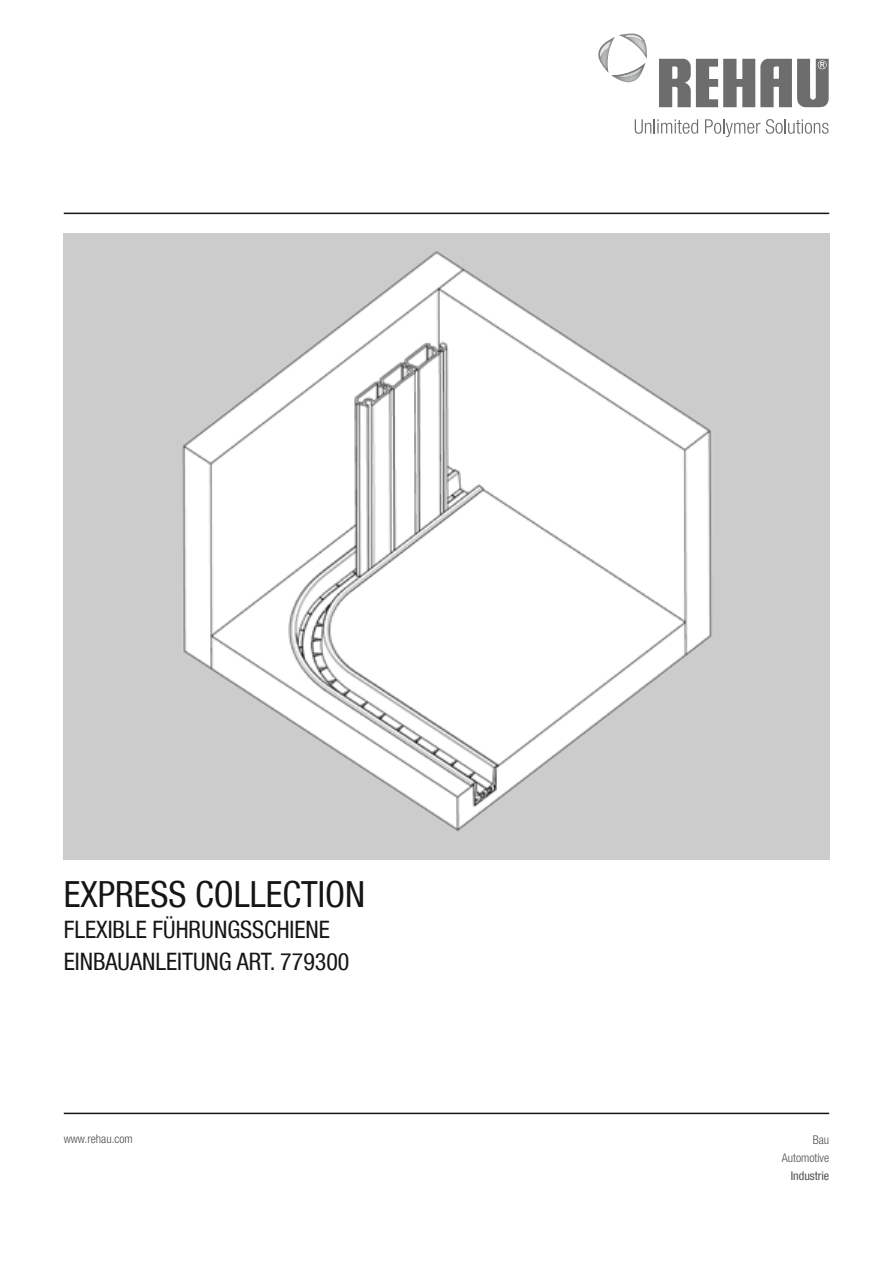
<style>
.page{position:relative;width:893px;height:1263px;background:#fff}
.page>*{position:absolute;margin:0;border:0;box-sizing:border-box;transform-origin:0 0}
.t1{font:condensed 36px "Helvetica Neue LT Com";color:#141515}
.t2{font:condensed 24px/31.5px "Helvetica Neue LT Com";color:#141515}
.t3{font:300 condensed 12px/18px "Helvetica Neue LT Com";color:#4e4e4d;text-align:right}
.t4{font:condensed 12px "Helvetica Neue LT Com";color:#4e4e4d}
</style>
<div class="page">
<svg style="left:635px;top:119px;width:63px;height:15px"></svg>
<svg style="left:705px;top:119px;width:55px;height:18px"></svg>
<svg style="left:766px;top:119px;width:62px;height:15px"></svg>
<img style="left:598px;top:37px;width:17px;height:36px">
<img style="left:611px;top:63px;width:34px;height:19px">
<img style="left:619px;top:34px;width:28px;height:25px">
<img style="left:600px;top:42px;width:10px;height:15px">
<img style="left:619px;top:68px;width:22px;height:9px">
<img style="left:625px;top:35px;width:17px;height:5px">
<svg style="left:659px;top:59px;width:170px;height:48px"></svg>
<hr style="left:64px;top:213px;width:765px;height:1px;background:#141515">
<hr style="left:64px;top:1113px;width:765px;height:1px;background:#141515">
<img style="left:64px;top:234px;width:765px;height:625px">
<h1 class="t1" style="left:64px;top:873px;width:303px">EXPRESS COLLECTION</h1>
<p class="t2" style="left:64px;top:914px;width:287px">FLEXIBLE FÜHRUNGSSCHIENE<br>EINBAUANLEITUNG ART. 779300</p>
<p class="t3" style="left:64px;top:1130px;width:71px">www.rehau.com</p>
<p class="t3" style="left:782px;top:1131px;width:49px">Bau<br>Automotive</p>
<p class="t4" style="left:791px;top:1169px;width:40px">INDUSTRIE</p>
</div>
